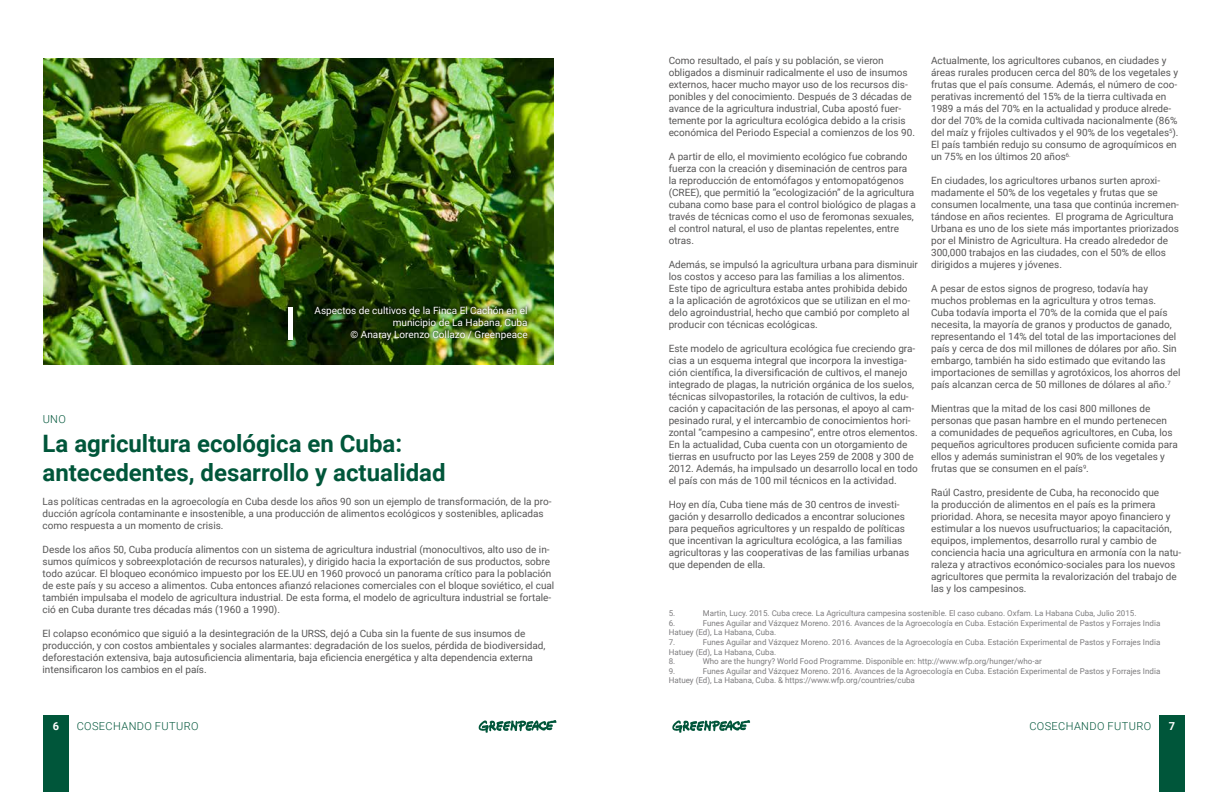
<style>
.page{position:relative;width:1224px;height:792px;background:#fff}
.page>*{position:absolute;margin:0;border:0;box-sizing:border-box;transform-origin:0 0}
.t1{font:700 24px/28.8px "Roboto";color:#00563a}
.t2{font:300 11px "Roboto";letter-spacing:.035em;color:#00563a}
.t3{font:700 11px "Roboto";color:#fff}
.t4{font:10px/12px "Roboto";color:#575656}
.t5{font:10px/12px "Roboto";color:#fff;text-align:right}
.t6{font:8px/9.6px "Roboto";color:#7d7c7e}
</style>
<div class="page">
<svg style="left:478px;top:720px;width:79px;height:13px"></svg>
<svg style="left:672px;top:720px;width:78px;height:13px"></svg>
<div style="left:43px;top:715px;width:26px;height:77px;background:#00563a"></div>
<div style="left:1159px;top:715px;width:26px;height:77px;background:#00563a"></div>
<img style="left:43px;top:58px;width:510px;height:306px">
<img style="left:312px;top:303px;width:218px;height:40px">
<hr style="left:289px;top:307px;width:4px;height:32px;background:#fff">
<p class="t5" style="left:315px;top:304px;width:215px">Aspectos de cultivos de la Finca El Cachón en el municipio de La Habana, Cuba<br>© Anaray Lorenzo Collazo / Greenpeace</p>
<p class="t2" style="left:43px;top:412px;width:25px">UNO</p>
<h1 class="t1" style="left:43px;top:428px;width:405px">La agricultura ecológica en Cuba: antecedentes, desarrollo y actualidad</h1>
<p class="t4" style="left:43px;top:495px;width:510px">Las políticas centradas en la agroecología en Cuba desde los años 90 son un ejemplo de transformación, de la pro&shy;ducción agrícola contaminante e insostenible, a una producción de alimentos ecológicos y sostenibles, aplicadas como respuesta a un momento de crisis.</p>
<p class="t4" style="left:43px;top:543px;width:513px">Desde los años 50, Cuba producía alimentos con un sistema de agricultura industrial (monocultivos, alto uso de in&shy;sumos químicos y sobreexplotación de recursos naturales), y dirigido hacia la exportación de sus productos, sobre todo azúcar. El bloqueo económico impuesto por los EE.UU en 1960 provocó un panorama crítico para la población de este país y su acceso a alimentos. Cuba entonces afianzó relaciones comerciales con el bloque soviético, el cual también impulsaba el modelo de agricultura industrial. De esta forma, el modelo de agricultura industrial se fortale&shy;ció en Cuba durante tres décadas más (1960 a 1990).</p>
<p class="t4" style="left:43px;top:627px;width:504px">El colapso económico que siguió a la desintegración de la URSS, dejó a Cuba sin la fuente de sus insumos de producción, y con costos ambientales y sociales alarmantes: degradación de los suelos, pérdida de biodiversidad, deforestación extensiva, baja autosuficiencia alimentaria, baja eficiencia energética y alta dependencia externa intensificaron los cambios en el país.</p>
<p class="t4" style="left:669px;top:54px;width:248px">Como resultado, el país y su población, se vieron obligados a disminuir radicalmente el uso de insumos externos, hacer mucho mayor uso de los recursos dis&shy;ponibles y del conocimiento. Después de 3 décadas de avance de la agricultura industrial, Cuba apostó fuer&shy;temente por la agricultura ecológica debido a la crisis económica del Periodo Especial a comienzos de los 90.</p>
<p class="t4" style="left:669px;top:150px;width:249px">A partir de ello, el movimiento ecológico fue cobrando fuerza con la creación y diseminación de centros para la reproducción de entomófagos y entomopatógenos (CREE), que permitió la “ecologización” de la agricultura cubana como base para el control biológico de plagas a través de técnicas como el uso de feromonas sexuales, el control natural, el uso de plantas repelentes, entre otras.</p>
<p class="t4" style="left:669px;top:258px;width:251px">Además, se impulsó la agricultura urbana para disminuir los costos y acceso para las familias a los alimentos.<br>Este tipo de agricultura estaba antes prohibida debido<br>a la aplicación de agrotóxicos que se utilizan en el mo&shy;delo agroindustrial, hecho que cambió por completo al producir con técnicas ecológicas.</p>
<p class="t4" style="left:669px;top:342px;width:251px">Este modelo de agricultura ecológica fue creciendo gra&shy;cias a un esquema integral que incorpora la investiga&shy;ción científica, la diversificación de cultivos, el manejo integrado de plagas, la nutrición orgánica de los suelos, técnicas silvopastoriles, la rotación de cultivos, la edu&shy;cación y capacitación de las personas, el apoyo al cam&shy;pesinado rural, y el intercambio de conocimientos hori&shy;zontal “campesino a campesino”, entre otros elementos.<br>En la actualidad, Cuba cuenta con un otorgamiento de tierras en usufructo por las Leyes 259 de 2008 y 300 de 2012. Además, ha impulsado un desarrollo local en todo el país con más de 100 mil técnicos en la actividad.</p>
<p class="t4" style="left:669px;top:498px;width:242px">Hoy en día, Cuba tiene más de 30 centros de investi&shy;gación y desarrollo dedicados a encontrar soluciones para pequeños agricultores y un respaldo de políticas que incentivan la agricultura ecológica, a las familias agricultoras y las cooperativas de las familias urbanas que dependen de ella.</p>
<p class="t4" style="left:931px;top:54px;width:249px">Actualmente, los agricultores cubanos, en ciudades y áreas rurales producen cerca del 80% de los vegetales y frutas que el país consume. Además, el número de coo&shy;perativas incrementó del 15% de la tierra cultivada en 1989 a más del 70% en la actualidad y produce alrede&shy;dor del 70% de la comida cultivada nacionalmente (86% del maíz y frijoles cultivados y el 90% de los vegetales<sup>5</sup>).<br>El país también redujo su consumo de agroquímicos en un 75% en los últimos 20 años<sup>6.</sup></p>
<p class="t4" style="left:931px;top:174px;width:249px">En ciudades, los agricultores urbanos surten aproxi&shy;madamente el 50% de los vegetales y frutas que se consumen localmente, una tasa que continúa incremen&shy;tándose en años recientes. El programa de Agricultura Urbana es uno de los siete más importantes priorizados por el Ministro de Agricultura. Ha creado alrededor de 300,000 trabajos en las ciudades, con el 50% de ellos dirigidos a mujeres y jóvenes.</p>
<p class="t4" style="left:931px;top:282px;width:251px">A pesar de estos signos de progreso, todavía hay muchos problemas en la agricultura y otros temas.<br>Cuba todavía importa el 70% de la comida que el país necesita, la mayoría de granos y productos de ganado, representando el 14% del total de las importaciones del país y cerca de dos mil millones de dólares por año. Sin embargo, también ha sido estimado que evitando las importaciones de semillas y agrotóxicos, los ahorros del país alcanzan cerca de 50 millones de dólares al año.<sup>7</sup></p>
<p class="t4" style="left:931px;top:402px;width:248px">Mientras que la mitad de los casi 800 millones de personas que pasan hambre en el mundo pertenecen<br>a comunidades de pequeños agricultores, en Cuba, los pequeños agricultores producen suficiente comida para ellos y además suministran el 90% de los vegetales y frutas que se consumen en el país<sup>9</sup>.</p>
<p class="t4" style="left:931px;top:486px;width:252px">Raúl Castro, presidente de Cuba, ha reconocido que<br>la producción de alimentos en el país es la primera prioridad. Ahora, se necesita mayor apoyo financiero y estimular a los nuevos usufructuarios; la capacitación, equipos, implementos, desarrollo rural y cambio de conciencia hacia una agricultura en armonía con la natu&shy;raleza y atractivos económico-sociales para los nuevos agricultores que permita la revalorización del trabajo de las y los campesinos.</p>
<p class="t6" style="left:669px;top:608px;width:8px">5.</p>
<p class="t6" style="left:703px;top:608px;width:435px">Martin, Lucy. 2015. Cuba crece. La Agricultura campesina sostenible. El caso cubano. Oxfam. La Habana Cuba, Julio 2015.</p>
<p class="t6" style="left:669px;top:618px;width:8px">6.</p>
<p class="t6" style="left:669px;top:618px;width:493px;text-indent:34px">Funes Aguilar and Vázquez Moreno. 2016. Avances de la Agroecología en Cuba. Estación Experimental de Pastos y Forrajes India<br>Hatuey (Ed), La Habana, Cuba.<br>7.</p>
<p class="t6" style="left:669px;top:637px;width:493px;text-indent:34px">Funes Aguilar and Vázquez Moreno. 2016. Avances de la Agroecología en Cuba. Estación Experimental de Pastos y Forrajes India<br>Hatuey (Ed), La Habana, Cuba.<br>8.</p>
<p class="t6" style="left:703px;top:656px;width:341px">Who are the hungry? World Food Programme. Disponible en: http://www.wfp.org/hunger/who-ar</p>
<p class="t6" style="left:669px;top:666px;width:493px;text-indent:34px">Funes Aguilar and Vázquez Moreno. 2016. Avances de la Agroecología en Cuba. Estación Experimental de Pastos y Forrajes India<br>Hatuey (Ed), La Habana, Cuba. &amp; https://www.wfp.org/countries/cuba</p>
<p class="t6" style="left:669px;top:666px;width:8px">9.</p>
<p class="t3" style="left:53px;top:718px;width:8px">6</p>
<p class="t2" style="left:77px;top:718px;width:123px">COSECHANDO FUTURO</p>
<p class="t2" style="left:1029px;top:718px;width:123px">COSECHANDO FUTURO</p>
<p class="t3" style="left:1169px;top:718px;width:8px">7</p>
</div>
